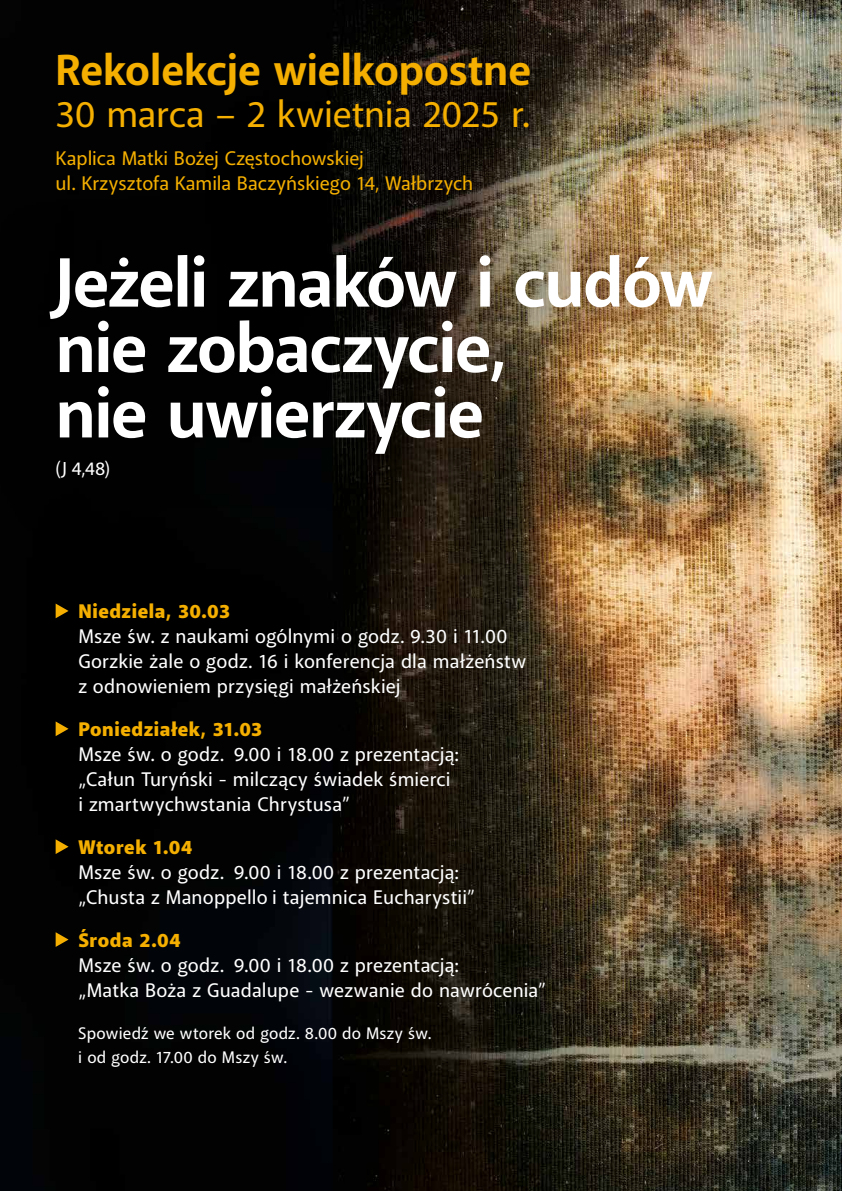
<style>
.page{position:relative;width:842px;height:1191px;background:#fff}
.page>*{position:absolute;margin:0;border:0;box-sizing:border-box;transform-origin:0 0}
.t1{font:700 70.7px/65.4px "Akagi Pro";letter-spacing:-.02em;color:#fff}
.t2{font:700 44.2px "Akagi Pro";color:#f4af00}
.t3{font:500 38px "Akagi Pro";letter-spacing:-.01em;color:#f4af00}
.t4{font:500 20px/25px "Akagi Pro";letter-spacing:.01em;color:#fff}
.t5{font:500 20px/25px "Akagi Pro";color:#f4af00}
.t6{font:900 20px "Akagi Pro";letter-spacing:.03em;color:#f4af00}
.t7{font:500 19px "Akagi Pro";color:#fff}
.t8{font:500 17px/24px "Akagi Pro";letter-spacing:.01em;color:#fff}
</style>
<div class="page">
<img style="left:0;top:0;width:842px;height:1191px">
<div style="left:0;top:192px;width:777px;height:350px;background:#000;opacity:.75"></div>
<svg style="left:56px;top:603px;width:13px;height:15px"></svg>
<svg style="left:56px;top:721px;width:13px;height:15px"></svg>
<svg style="left:56px;top:839px;width:13px;height:15px"></svg>
<svg style="left:56px;top:932px;width:13px;height:15px"></svg>
<h2 class="t2" style="left:56px;top:43px;width:477px">Rekolekcje wielkopostne</h2>
<h3 class="t3" style="left:56px;top:91px;width:476px">30 marca – 2 kwietnia 2025 r.</h3>
<p class="t5" style="left:56px;top:146px;width:419px">Kaplica Matki Bożej Częstochowskiej<br>ul. Krzysztofa Kamila Baczyńskiego 14, Wałbrzych</p>
<h1 class="t1" style="left:56px;top:251px;width:659px">Jeżeli znaków i cudów nie zobaczycie,<br>nie uwierzycie</h1>
<p class="t7" style="left:56px;top:457px;width:56px">(J 4,48)</p>
<p class="t6" style="left:78px;top:599px;width:153px">Niedziela, 30.03</p>
<p class="t4" style="left:78px;top:624px;width:449px">Msze św. z naukami ogólnymi o godz. 9.30 i 11.00<br>Gorzkie żale o godz. 16 i konferencja dla małżeństw z odnowieniem przysięgi małżeńskiej</p>
<p class="t6" style="left:78px;top:717px;width:186px">Poniedziałek, 31.03</p>
<p class="t4" style="left:78px;top:742px;width:382px">Msze św. o godz. 9.00 i 18.00 z prezentacją: „Całun Turyński - milczący świadek śmierci i zmartwychwstania Chrystusa”</p>
<p class="t6" style="left:78px;top:835px;width:116px">Wtorek 1.04</p>
<p class="t4" style="left:78px;top:860px;width:399px">Msze św. o godz. 9.00 i 18.00 z prezentacją: „Chusta z Manoppello i tajemnica Eucharystii”</p>
<p class="t6" style="left:78px;top:927px;width:104px">Środa 2.04</p>
<p class="t4" style="left:78px;top:953px;width:469px">Msze św. o godz. 9.00 i 18.00 z prezentacją:<br>„Matka Boża z Guadalupe - wezwanie do nawrócenia”</p>
<p class="t8" style="left:78px;top:1021px;width:355px">Spowiedź we wtorek od godz. 8.00 do Mszy św. i od godz. 17.00 do Mszy św.</p>
</div>
